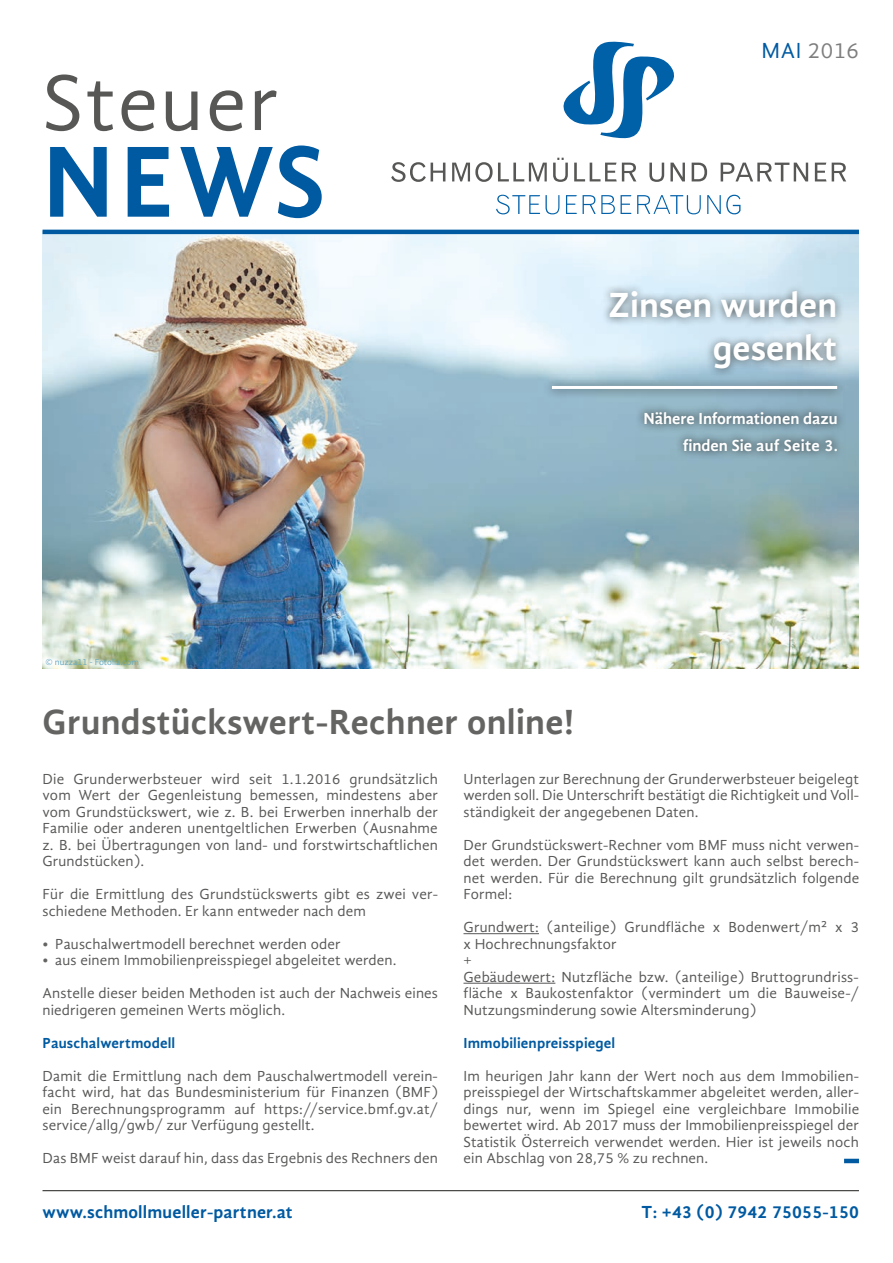
<style>
.page{position:relative;width:893px;height:1263px;background:#fff}
.page>*{position:absolute;margin:0;border:0;box-sizing:border-box;transform-origin:0 0}
.t1{font:700 104.1px "Gandhi Sans";color:#005aa1}
.t2{font:81.15px "Gandhi Sans";letter-spacing:.03em;color:#575756}
.t3{font:700 36px "Gandhi Sans";letter-spacing:.01em;color:#646463}
.t4{font:700 36px/43.2px "Gandhi Sans";color:#fff;text-align:right}
.t5{font:22.5px "Gandhi Sans";letter-spacing:.025em;color:#7e7e7e}
.t6{font:700 18px "Gandhi Sans";letter-spacing:.01em;color:#005aa1}
.t7{font:700 16.5px/27px "Gandhi Sans";color:#fff;text-align:right}
.t8{font:15px/16.5px "Gandhi Sans";letter-spacing:.01em;color:#575756;text-align:justify}
.t9{font:700 15px "Gandhi Sans";letter-spacing:.01em;color:#005aa1}
.t10{font:9px "Gandhi Sans";color:#66a8c3}
.s1{color:#005aa1}
.s2{color:#646463}
</style>
<div class="page">
<img style="left:43px;top:234px;width:815px;height:434px">
<hr style="left:463px;top:933px;width:76px;height:1px;background:#575756">
<hr style="left:463px;top:983px;width:92px;height:1px;background:#575756">
<hr style="left:844px;top:1159px;width:15px;height:4px;background:#005aa1">
<div style="left:543px;top:282px;width:303px;height:116px;background:#1d1d1b;opacity:.75"></div>
<hr style="left:552px;top:386px;width:285px;height:3px;background:#fff">
<svg style="left:635px;top:403px;width:211px;height:57px;background:#81a0ae"></svg>
<svg style="left:496px;top:195px;width:244px;height:19px"></svg>
<svg style="left:391px;top:158px;width:455px;height:24px"></svg>
<svg style="left:563px;top:41px;width:111px;height:98px"></svg>
<hr style="left:43px;top:230px;width:816px;height:4px;background:#005aa1">
<hr style="left:43px;top:1190px;width:816px;height:1px;background:#1d1d1b">
<h2 class="t2" style="left:43px;top:57px;width:237px">Steuer</h2>
<h1 class="t1" style="left:43px;top:122px;width:284px">NEWS</h1>
<p class="t10" style="left:46px;top:657px;width:95px">© nuzza11 - Fotolia.com</p>
<h3 class="t5" style="left:762px;top:38px;width:99px"><span class="s1">MAI</span> 2016</h3>
<h3 class="t4" style="left:608px;top:283px;width:230px">Zinsen wurden gesenkt</h3>
<p class="t7" style="left:643px;top:404px;width:196px">Nähere Informationen dazu finden Sie auf Seite 3.</p>
<h3 class="t3" style="left:43px;top:701px;width:533px">Grundstückswert-Rechner online!</h3>
<p class="t8" style="left:43px;top:770px;width:397px">Die Grunderwerbsteuer wird seit 1.1.2016 grundsätzlich vom Wert der Gegenleistung bemessen, mindestens aber vom Grundstückswert, wie z. B. bei Erwerben innerhalb der Familie oder anderen unentgeltlichen Erwerben (Ausnahme z. B. bei Übertragungen von land- und forstwirtschaftlichen Grundstücken).</p>
<p class="t8" style="left:43px;top:886px;width:397px">Für die Ermittlung des Grundstückswerts gibt es zwei ver&shy;schiedene Methoden. Er kann entweder nach dem</p>
<p class="t8" style="left:43px;top:935px;width:300px"><span class="s2">•</span> Pauschalwertmodell berechnet werden oder</p>
<p class="t8" style="left:43px;top:952px;width:355px"><span class="s2">•</span> aus einem Immobilienpreisspiegel abgeleitet werden.</p>
<p class="t8" style="left:43px;top:985px;width:397px">Anstelle dieser beiden Methoden ist auch der Nachweis eines niedrigeren gemeinen Werts möglich.</p>
<p class="t9" style="left:43px;top:1034px;width:134px">Pauschalwertmodell</p>
<p class="t8" style="left:43px;top:1067px;width:397px">Damit die Ermittlung nach dem Pauschalwertmodell verein&shy;facht wird, hat das Bundesministerium für Finanzen (BMF) ein Berechnungsprogramm auf https://service.bmf.gv.at/ service/allg/gwb/ zur Verfügung gestellt.</p>
<p class="t8" style="left:43px;top:1150px;width:397px">Das BMF weist darauf hin, dass das Ergebnis des Rechners den</p>
<p class="t8" style="left:463px;top:770px;width:397px">Unterlagen zur Berechnung der Grunderwerbsteuer beigelegt werden soll. Die Unterschrift bestätigt die Richtigkeit und Voll&shy;ständigkeit der angegebenen Daten.</p>
<p class="t8" style="left:463px;top:836px;width:397px">Der Grundstückswert-Rechner vom BMF muss nicht verwen&shy;det werden. Der Grundstückswert kann auch selbst berech&shy;net werden. Für die Berechnung gilt grundsätzlich folgende Formel:</p>
<p class="t8" style="left:463px;top:919px;width:397px;text-align:left">Grundwert: (anteilige) Grundfläche x Bodenwert/m² x 3 x Hochrechnungsfaktor<br>+<br>Gebäudewert: Nutzfläche bzw. (anteilige) Bruttogrundriss&shy;fläche x Baukostenfaktor (vermindert um die Bauweise-/ Nutzungsminderung sowie Altersminderung)</p>
<p class="t9" style="left:463px;top:1034px;width:153px">Immobilienpreisspiegel</p>
<p class="t8" style="left:463px;top:1067px;width:397px">Im heurigen Jahr kann der Wert noch aus dem Immobilien&shy;preisspiegel der Wirtschaftskammer abgeleitet werden, aller&shy;dings nur, wenn im Spiegel eine vergleichbare Immobilie bewertet wird. Ab 2017 muss der Immobilienpreisspiegel der Statistik Österreich verwendet werden. Hier ist jeweils noch ein Abschlag von 28,75 % zu rechnen.</p>
<p class="t6" style="left:43px;top:1202px;width:252px">www.schmollmueller-partner.at</p>
<p class="t6" style="left:641px;top:1202px;width:219px">T: +43 (0) 7942 75055-150</p>
</div>
